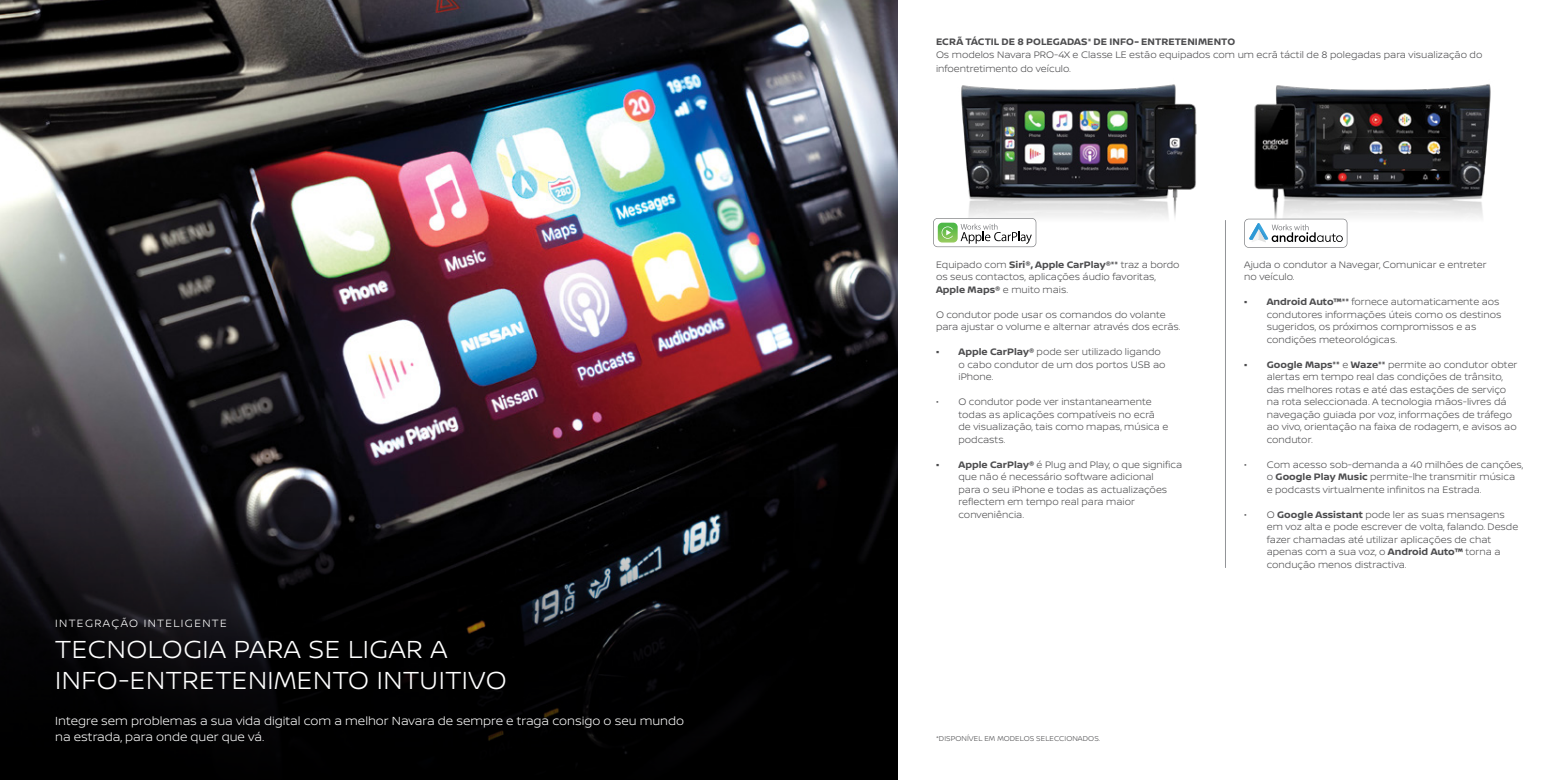
<style>
.page{position:relative;width:1560px;height:780px;background:#fff}
.page>*{position:absolute;margin:0;border:0;box-sizing:border-box;transform-origin:0 0}
.t1{font:300 26.25px/31.2px "Nissan Brand";letter-spacing:.02em;color:#fff}
.t2{font:300 12.5px/16.2px "Nissan Brand";color:#fff}
.t3{font:300 11.25px "Nissan Brand";letter-spacing:.12em;color:#fff}
.t4{font:300 10px/12.5px "Nissan Brand";color:#4d4d4f}
.t5{font:700 10px "Nissan Brand";letter-spacing:.01em;color:#4d4d4f}
.t6{font:300 7.5px "Nissan Brand";letter-spacing:.01em;color:#4d4d4f}
.s1{font-weight:700}
</style>
<div class="page">
<img style="left:0;top:0;width:896px;height:497px">
<svg style="left:0;top:497px;width:896px;height:283px;fill:#000001"></svg>
<img style="left:1247px;top:84px;width:244px;height:143px">
<img style="left:961px;top:84px;width:236px;height:143px">
<hr style="left:1224px;top:220px;width:1px;height:348px;background:#939598">
<svg style="left:933px;top:218px;width:103px;height:29px"></svg>
<div style="left:933px;top:219px;width:102px;height:27px;background:#fff;border-radius:4px"></div>
<svg style="left:937px;top:223px;width:94px;height:21px"></svg>
<svg style="left:1243px;top:219px;width:104px;height:29px"></svg>
<div style="left:1244px;top:219px;width:102px;height:28px;background:#fff;border-radius:4px"></div>
<svg style="left:1249px;top:223px;width:93px;height:19px"></svg>
<p class="t3" style="left:55px;top:614px;width:173px">INTEGRAÇÃO INTELIGENTE</p>
<h1 class="t1" style="left:55px;top:632px;width:453px">TECNOLOGIA PARA SE LIGAR A<br>INFO-ENTRETENIMENTO INTUITIVO</h1>
<p class="t2" style="left:55px;top:711px;width:630px">Integre sem problemas a sua vida digital com a melhor Navara de sempre e traga consigo o seu mundo na estrada, para onde quer que vá.</p>
<p class="t5" style="left:935px;top:34px;width:301px">ECRÃ TÁCTIL DE 8 POLEGADAS* DE INFO- ENTRETENIMENTO</p>
<p class="t4" style="left:935px;top:48px;width:548px;line-height:13.8px">Os modelos Navara PRO-4X e Classe LE estão equipados com um ecrã táctil de 8 polegadas para visualização do infoentretimento do veículo.</p>
<p class="t4" style="left:935px;top:258px;width:245px">Equipado com <span class="s1">Siri®, Apple CarPlay®**</span> traz a bordo os seus contactos, aplicações áudio favoritas,<br><span class="s1">Apple Maps®</span> e muito mais.</p>
<p class="t4" style="left:935px;top:308px;width:246px">O condutor pode usar os comandos do volante para ajustar o volume e alternar através dos ecrãs.</p>
<p class="t4" style="left:958px;top:345px;width:208px;text-indent:-22px"><span class="s1">• Apple CarPlay®</span> pode ser utilizado ligando o cabo condutor de um dos portos USB ao iPhone.</p>
<p class="t4" style="left:958px;top:395px;width:211px;text-indent:-22px">• O condutor pode ver instantaneamente todas as aplicações compatíveis no ecrã de visualização, tais como mapas, música e podcasts.</p>
<p class="t4" style="left:958px;top:458px;width:225px;text-indent:-22px"><span class="s1">• Apple CarPlay®</span> é Plug and Play, o que significa que não é necessário software adicional<br>para o seu iPhone e todas as actualizações reflectem em tempo real para maior conveniência.</p>
<p class="t4" style="left:1243px;top:258px;width:244px">Ajuda o condutor a Navegar, Comunicar e entreter no veículo.</p>
<p class="t4" style="left:1266px;top:295px;width:236px;text-indent:-22px"><span class="s1">• Android Auto™**</span> fornece automaticamente aos condutores informações úteis como os destinos sugeridos, os próximos compromissos e as condições meteorológicas.</p>
<p class="t4" style="left:1266px;top:358px;width:252px;text-indent:-22px"><span class="s1">• Google Maps**</span> e <span class="s1">Waze**</span> permite ao condutor obter alertas em tempo real das condições de trânsito, das melhores rotas e até das estações de serviço na rota seleccionada. A tecnologia mãos-livres dá navegação guiada por voz, informações de tráfego ao vivo, orientação na faixa de rodagem, e avisos ao condutor.</p>
<p class="t4" style="left:1266px;top:458px;width:258px;text-indent:-22px">• Com acesso sob-demanda a 40 milhões de canções, o <span class="s1">Google Play Music</span> permite-lhe transmitir música e podcasts virtualmente infinitos na Estrada.</p>
<p class="t4" style="left:1266px;top:508px;width:253px;text-indent:-22px">• O <span class="s1">Google Assistant</span> pode ler as suas mensagens em voz alta e pode escrever de volta, falando. Desde fazer chamadas até utilizar aplicações de chat apenas com a sua voz, o <span class="s1">Android Auto™</span> torna a condução menos distractiva.</p>
<p class="t6" style="left:935px;top:733px;width:166px">*DISPONÍVEL EM MODELOS SELECCIONADOS.</p>
</div>
